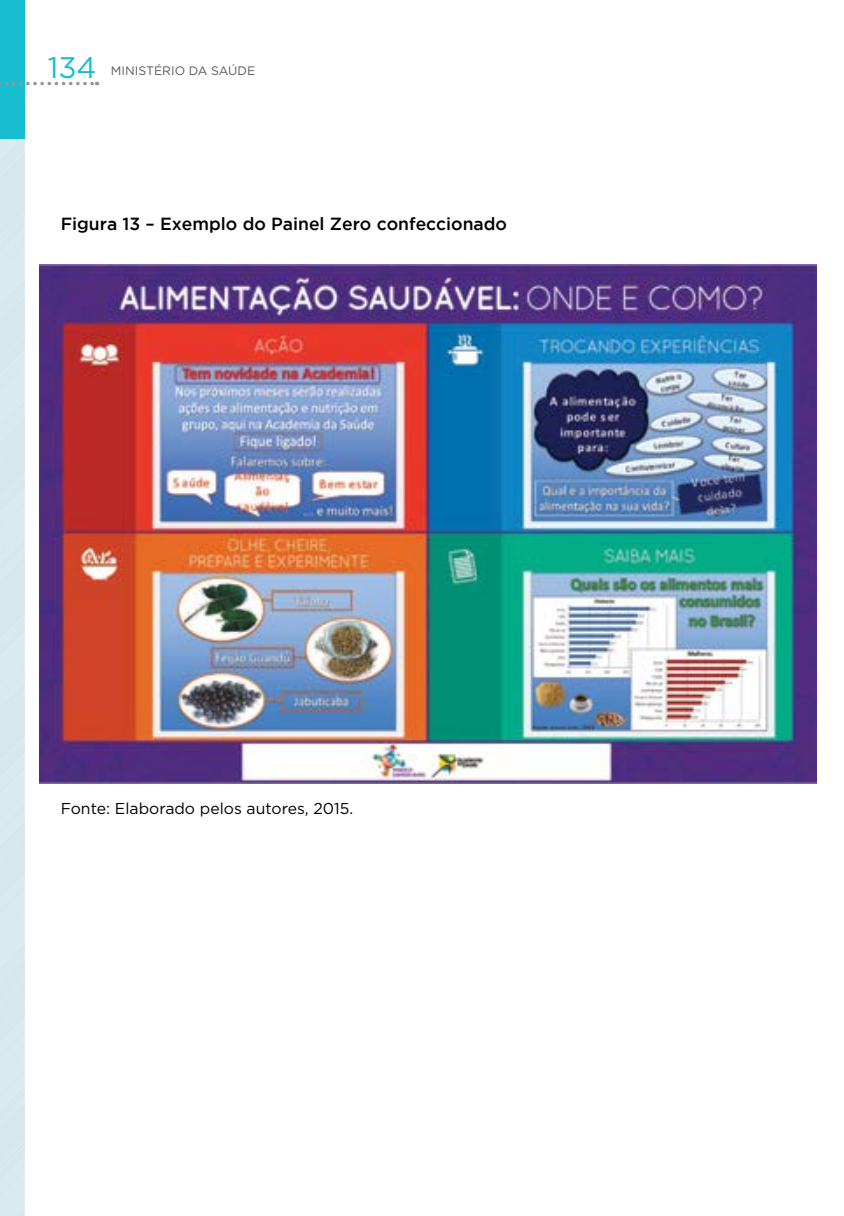
<style>
.page{position:relative;width:844px;height:1216px;background:#fff}
.page>*{position:absolute;margin:0;border:0;box-sizing:border-box;transform-origin:0 0}
.t1{font:29.75px "Gotham";color:#16becf}
.t2{font:500 17.5px "Gotham";color:#000}
.t3{font:15.75px "Gotham";color:#000}
.t4{font:12.25px "Gotham";color:#58595b}
</style>
<div class="page">
<img style="left:97px;top:264px;width:719px;height:519px">
<svg style="left:0;top:0;width:97px;height:1215px"></svg>
<h1 class="t1" style="left:48px;top:49px;width:50px">134</h1>
<p class="t4" style="left:111px;top:63px;width:146px">MINISTÉRIO DA SAÚDE</p>
<p class="t2" style="left:61px;top:214px;width:448px">Figura 13 – Exemplo do Painel Zero confeccionado</p>
<p class="t3" style="left:61px;top:798px;width:294px">Fonte: Elaborado pelos autores, 2015.</p>
</div>
